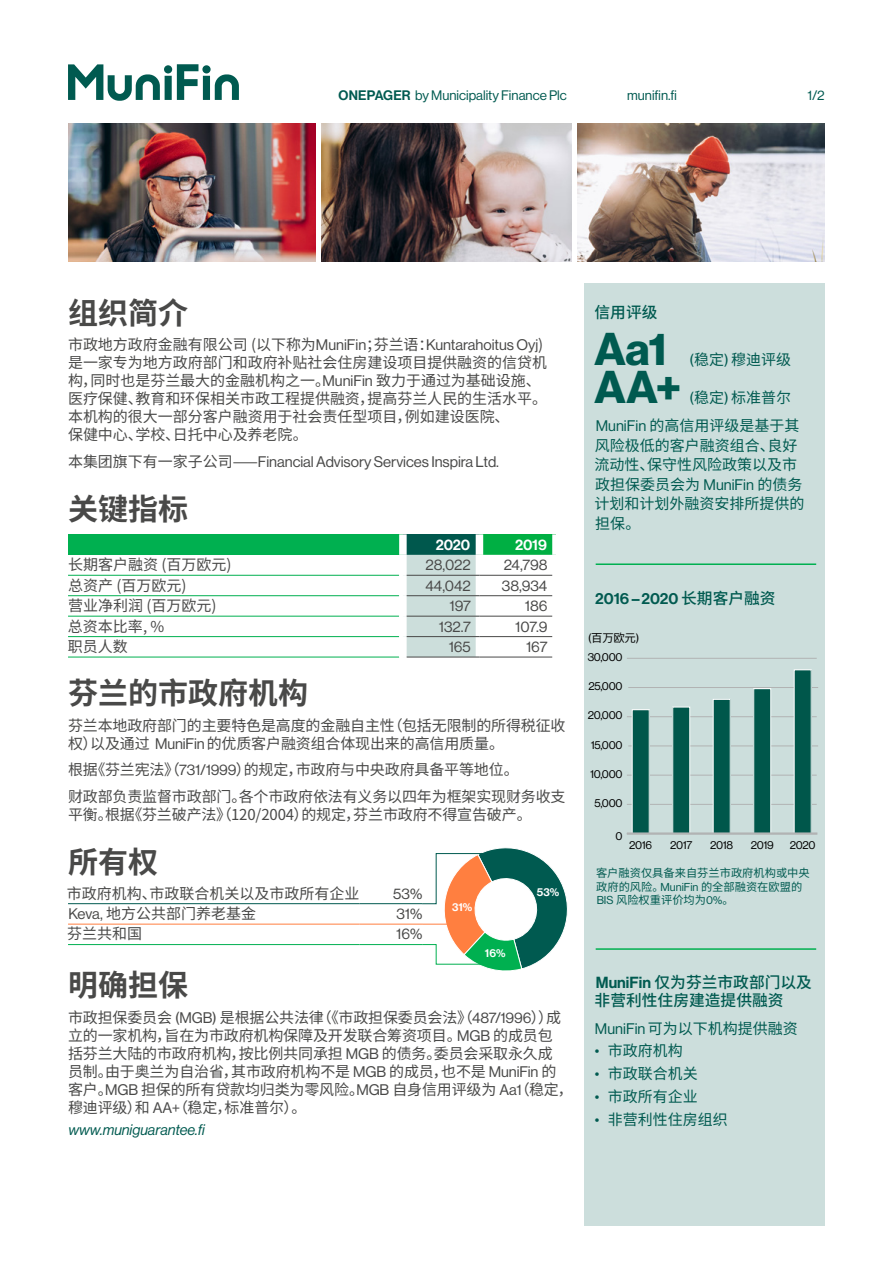
<style>
.page{position:relative;width:893px;height:1263px;background:#fff}
.page>*{position:absolute;margin:0;border:0;box-sizing:border-box;transform-origin:0 0}
.t1{font:45px "N Haas Grotesk DS Pro 75 Bd";color:#005a50}
.t2{font:700 30px "Noto Sans CJ Ksc";color:#494948}
.t3{font:500 15.75px/17.2px "Noto Sans CJ Ksc";color:#005a50}
.t4{font:15.75px "N Haas Grotesk DS Pro 65 Md";color:#005a50}
.t5{font:15px/18px "Noto Sans CJ Ksc";letter-spacing:-.01em;color:#494948}
.t6{font:15px/19.5px "Noto Sans CJ Ksc";color:#005a50}
.t7{font:15px "N Haas Grotesk DS Pro 55 Rg";color:#494948}
.t8{font:15px "N Haas Grotesk DS Pro 56 It";color:#005a50}
.t9{font:15px "N Haas Grotesk DS Pro 65 Md";letter-spacing:-.01em;color:#fff}
.t10{font:13.5px "N Haas Grotesk DS Pro 55 Rg";color:#005a50}
.t11{font:11.4px "N Haas Grotesk DS Pro 55 Rg";letter-spacing:-.025em;color:#000}
.t12{font:11.4px "Noto Sans CJ Ksc";color:#000}
.t13{font:11.25px/13.5px "Noto Sans CJ Ksc";color:#005a50}
.t14{font:11.25px "N Haas Grotesk DS Pro 65 Md";color:#fff}
.s1{font-family:"N Haas Grotesk DS Pro 65 Md"}
.s2{font-family:"N Haas Grotesk DS Pro 55 Rg"}
.s3{font-family:"Noto Sans CJ Ksc"}
.s4{font-family:"Noto Sans CJ Ksc";font-weight:500}
.s5{font-family:"N Haas Grotesk DS Pro 65 Md";font-weight:400}
</style>
<div class="page">
<div style="left:584px;top:284px;width:241px;height:942px;background:#ccdedc"></div>
<div style="left:68px;top:534px;width:335px;height:21px;background:#00b050"></div>
<div style="left:403px;top:534px;width:76px;height:21px;background:#00584d"></div>
<div style="left:479px;top:534px;width:77px;height:21px;background:#00af43"></div>
<svg style="left:407px;top:555px;width:145px;height:102px"></svg>
<hr style="left:68px;top:575px;width:331px;height:1px;background:#00b050">
<hr style="left:68px;top:595px;width:331px;height:1px;background:#00b050">
<hr style="left:68px;top:616px;width:331px;height:1px;background:#00b050">
<hr style="left:68px;top:636px;width:331px;height:1px;background:#00b050">
<hr style="left:68px;top:657px;width:331px;height:1px;background:#00b050">
<div style="left:399px;top:534px;width:8px;height:21px;background:#fff"></div>
<div style="left:476px;top:534px;width:7px;height:21px;background:#fff"></div>
<div style="left:552px;top:534px;width:8px;height:21px;background:#fff"></div>
<div style="left:476px;top:555px;width:7px;height:20px;background:#fff"></div>
<div style="left:476px;top:576px;width:7px;height:19px;background:#fff"></div>
<div style="left:476px;top:596px;width:7px;height:20px;background:#fff"></div>
<div style="left:476px;top:616px;width:7px;height:20px;background:#fff"></div>
<div style="left:476px;top:637px;width:7px;height:20px;background:#fff"></div>
<hr style="left:407px;top:575px;width:72px;height:1px;background:#494948">
<hr style="left:479px;top:575px;width:73px;height:1px;background:#494948">
<hr style="left:407px;top:636px;width:72px;height:1px;background:#494948">
<hr style="left:479px;top:636px;width:73px;height:1px;background:#494948">
<hr style="left:407px;top:657px;width:72px;height:1px;background:#494948">
<hr style="left:479px;top:657px;width:73px;height:1px;background:#494948">
<hr style="left:407px;top:595px;width:72px;height:1px;background:#494948">
<hr style="left:479px;top:595px;width:73px;height:1px;background:#494948">
<hr style="left:407px;top:616px;width:72px;height:1px;background:#494948">
<hr style="left:479px;top:616px;width:73px;height:1px;background:#494948">
<hr style="left:68px;top:944px;width:291px;height:1px;background:#00b050">
<hr style="left:359px;top:944px;width:63px;height:1px;background:#00b050">
<hr style="left:68px;top:924px;width:291px;height:1px;background:#ff7f40">
<hr style="left:359px;top:924px;width:63px;height:1px;background:#ff7f40">
<hr style="left:68px;top:903px;width:291px;height:1px;background:#005a50">
<hr style="left:359px;top:903px;width:63px;height:1px;background:#005a50">
<hr style="left:596px;top:563px;width:220px;height:2px;background:#00b050">
<hr style="left:596px;top:948px;width:220px;height:2px;background:#00b050">
<svg style="left:68px;top:64px;width:171px;height:37px"></svg>
<svg style="left:421px;top:847px;width:147px;height:124px"></svg>
<img style="left:577px;top:124px;width:248px;height:138px">
<img style="left:321px;top:124px;width:251px;height:138px">
<img style="left:68px;top:124px;width:248px;height:138px">
<hr style="left:627px;top:804px;width:190px;height:1px;background:#b1b3b3">
<hr style="left:627px;top:775px;width:190px;height:1px;background:#b1b3b3">
<hr style="left:628px;top:745px;width:190px;height:1px;background:#b1b3b3">
<hr style="left:627px;top:716px;width:190px;height:1px;background:#b1b3b3">
<hr style="left:628px;top:687px;width:190px;height:1px;background:#b1b3b3">
<hr style="left:627px;top:658px;width:190px;height:1px;background:#b1b3b3">
<div style="left:632px;top:710px;width:17px;height:123px;background:#00574b"></div>
<div style="left:673px;top:707px;width:17px;height:126px;background:#00574b"></div>
<div style="left:672px;top:707px;width:18px;height:127px;border:1px solid #fff"></div>
<div style="left:713px;top:699px;width:17px;height:134px;background:#00574b"></div>
<div style="left:754px;top:689px;width:17px;height:144px;background:#00574b"></div>
<div style="left:753px;top:688px;width:18px;height:146px;border:1px solid #fff"></div>
<div style="left:794px;top:670px;width:17px;height:163px;background:#00574b"></div>
<hr style="left:627px;top:832px;width:190px;height:3px;background:#b1b3b3">
<p class="t10" style="left:339px;top:88px;width:230px"><span class="s1">ONEPAGER</span> by Municipality Finance Plc</p>
<p class="t10" style="left:627px;top:88px;width:51px">munifin.fi</p>
<p class="t10" style="left:808px;top:88px;width:19px">1/2</p>
<h2 class="t2" style="left:68px;top:296px;width:121px">组织简介</h2>
<p class="t5" style="left:68px;top:336px;width:481px">市政地方政府金融有限公司 (以下称为<span class="s2">MuniFin</span>；芬兰语：<span class="s2">Kuntarahoitus Oyj</span>)是一家专为地方政府部门和政府补贴社会住房建设项目提供融资的信贷机构，同时也是芬兰最大的金融机构之一。<span class="s2">MuniFin</span> 致力于通过为基础设施、医疗保健、教育和环保相关市政工程提供融资，提高芬兰人民的生活水平。本机构的很大一部分客户融资用于社会责任型项目，例如建设医院、<br>保健中心、学校、日托中心及养老院。</p>
<p class="t7" style="left:68px;top:453px;width:433px"><span class="s3">本集团旗下有一家子公司——</span>Financial Advisory Services Inspira Ltd.</p>
<h2 class="t2" style="left:68px;top:492px;width:121px">关键指标</h2>
<p class="t9" style="left:436px;top:536px;width:36px">2020</p>
<p class="t9" style="left:515px;top:536px;width:33px">2019</p>
<p class="t5" style="left:68px;top:556px;width:165px">长期客户融资 (百万欧元)</p>
<p class="t7" style="left:425px;top:556px;width:47px">28,022</p>
<p class="t7" style="left:504px;top:556px;width:45px">24,798</p>
<p class="t5" style="left:68px;top:576px;width:120px">总资产 (百万欧元)</p>
<p class="t7" style="left:425px;top:577px;width:47px">44,042</p>
<p class="t7" style="left:502px;top:577px;width:47px">38,934</p>
<p class="t5" style="left:68px;top:597px;width:150px">营业净利润 (百万欧元)</p>
<p class="t7" style="left:449px;top:597px;width:23px">197</p>
<p class="t7" style="left:525px;top:597px;width:24px">186</p>
<p class="t5" style="left:68px;top:617px;width:98px">总资本比率, %</p>
<p class="t7" style="left:439px;top:618px;width:34px">132.7</p>
<p class="t7" style="left:515px;top:618px;width:34px">107.9</p>
<p class="t5" style="left:68px;top:638px;width:61px">职员人数</p>
<p class="t7" style="left:449px;top:638px;width:24px">165</p>
<p class="t7" style="left:526px;top:638px;width:23px">167</p>
<h2 class="t2" style="left:68px;top:676px;width:242px">芬兰的市政府机构</h2>
<p class="t5" style="left:68px;top:717px;width:499px">芬兰本地政府部门的主要特色是高度的金融自主性（包括无限制的所得税征收权）以及通过 <span class="s2">MuniFin</span> 的优质客户融资组合体现出来的高信用质量。</p>
<p class="t5" style="left:68px;top:757px;width:499px;line-height:26.5px">根据《芬兰宪法》（<span class="s2">731/1999</span>）的规定，市政府与中央政府具备平等地位。<br>财政部负责监督市政部门。各个市政府依法有义务以四年为框架实现财务收支</p>
<p class="t5" style="left:68px;top:806px;width:465px">平衡。根据《芬兰破产法》（120/2004）的规定，芬兰市政府不得宣告破产。</p>
<h2 class="t2" style="left:68px;top:845px;width:91px">所有权</h2>
<p class="t5" style="left:67px;top:884px;width:294px">市政府机构、市政联合机关以及市政所有企业</p>
<p class="t7" style="left:393px;top:885px;width:31px">53%</p>
<p class="t5" style="left:69px;top:905px;width:189px"><span class="s2">Keva,</span> 地方公共部门养老基金</p>
<p class="t7" style="left:396px;top:905px;width:27px">31%</p>
<p class="t5" style="left:67px;top:925px;width:76px">芬兰共和国</p>
<p class="t7" style="left:396px;top:926px;width:28px">16%</p>
<h2 class="t2" style="left:68px;top:968px;width:121px">明确担保</h2>
<p class="t5" style="left:68px;top:1008px;width:506px">市政担保委员会 <span class="s2">(MGB)</span> 是根据公共法律（《市政担保委员会法》（<span class="s2">487/1996</span>））成立的一家机构，旨在为市政府机构保障及开发联合筹资项目。<span class="s2">MGB</span> 的成员包<br>括芬兰大陆的市政府机构，按比例共同承担 <span class="s2">MGB</span> 的债务。委员会采取永久成<br>员制。由于奥兰为自治省，其市政府机构不是 <span class="s2">MGB</span> 的成员，也不是 <span class="s2">MuniFin</span> 的客户。<span class="s2">MGB</span> 担保的所有贷款均归类为零风险。<span class="s2">MGB</span> 自身信用评级为 <span class="s2">Aa1</span>（稳定，穆迪评级）和 <span class="s2">AA+</span>（稳定，标准普尔）。</p>
<p class="t8" style="left:68px;top:1121px;width:138px">www.muniguarantee.fi</p>
<p class="t14" style="left:537px;top:886px;width:24px">53%</p>
<p class="t14" style="left:452px;top:901px;width:22px">31%</p>
<p class="t14" style="left:485px;top:946px;width:22px">16%</p>
<p class="t3" style="left:595px;top:304px;width:64px">信用评级</p>
<h1 class="t1" style="left:594px;top:323px;width:74px">Aa1</h1>
<p class="t6" style="left:689px;top:350px;width:103px"><span class="s2">(</span>稳定<span class="s2">)</span> 穆迪评级</p>
<h1 class="t1" style="left:594px;top:361px;width:88px">AA+</h1>
<p class="t6" style="left:596px;top:384px;width:205px;line-height:28px;text-indent:94px"><span class="s2">(</span>稳定<span class="s2">)</span> 标准普尔<br><span class="s2">MuniFin</span> 的高信用评级是基于其</p>
<p class="t6" style="left:594px;top:436px;width:211px">风险极低的客户融资组合、良好流动性、保守性风险政策以及市政担保委员会为 <span class="s2">MuniFin</span> 的债务计划和计划外融资安排所提供的担保。</p>
<p class="t4" style="left:595px;top:589px;width:182px">2016 – 2020 <span class="s4">长期客户融资</span></p>
<p class="t12" style="left:588px;top:631px;width:53px"><span class="s2">(</span>百万欧元<span class="s2">)</span></p>
<p class="t11" style="left:601px;top:631px;width:24px">(€m)</p>
<p class="t11" style="left:588px;top:650px;width:36px">30,000</p>
<p class="t11" style="left:588px;top:680px;width:36px">25,000</p>
<p class="t11" style="left:588px;top:709px;width:36px">20,000</p>
<p class="t11" style="left:591px;top:738px;width:33px">15,000</p>
<p class="t11" style="left:590px;top:767px;width:34px">10,000</p>
<p class="t11" style="left:594px;top:796px;width:30px">5,000</p>
<p class="t11" style="left:615px;top:829px;width:9px">0</p>
<p class="t11" style="left:629px;top:838px;width:24px">2016</p>
<p class="t11" style="left:670px;top:838px;width:24px">2017</p>
<p class="t11" style="left:710px;top:838px;width:24px">2018</p>
<p class="t11" style="left:751px;top:838px;width:24px">2019</p>
<p class="t11" style="left:790px;top:838px;width:27px">2020</p>
<p class="t13" style="left:596px;top:867px;width:215px">客户融资仅具备来自芬兰市政府机构或中央政府的风险。<span class="s2">MuniFin</span> 的全部融资在欧盟的<br><span class="s2">BIS</span> 风险权重评价均为<span class="s2">0%</span>。</p>
<p class="t3" style="left:595px;top:974px;width:219px"><span class="s5">MuniFin</span> 仅为芬兰市政部门以及非营利性住房建造提供融资</p>
<p class="t6" style="left:595px;top:1019px;width:204px"><span class="s2">MuniFin</span> 可为以下机构提供融资</p>
<p class="t6" style="left:595px;top:1041px;width:89px"><span class="s2">•</span> 市政府机构</p>
<p class="t6" style="left:595px;top:1064px;width:104px"><span class="s2">•</span> 市政联合机关</p>
<p class="t6" style="left:595px;top:1087px;width:104px"><span class="s2">•</span> 市政所有企业</p>
<p class="t6" style="left:595px;top:1110px;width:134px"><span class="s2">•</span> 非营利性住房组织</p>
</div>
